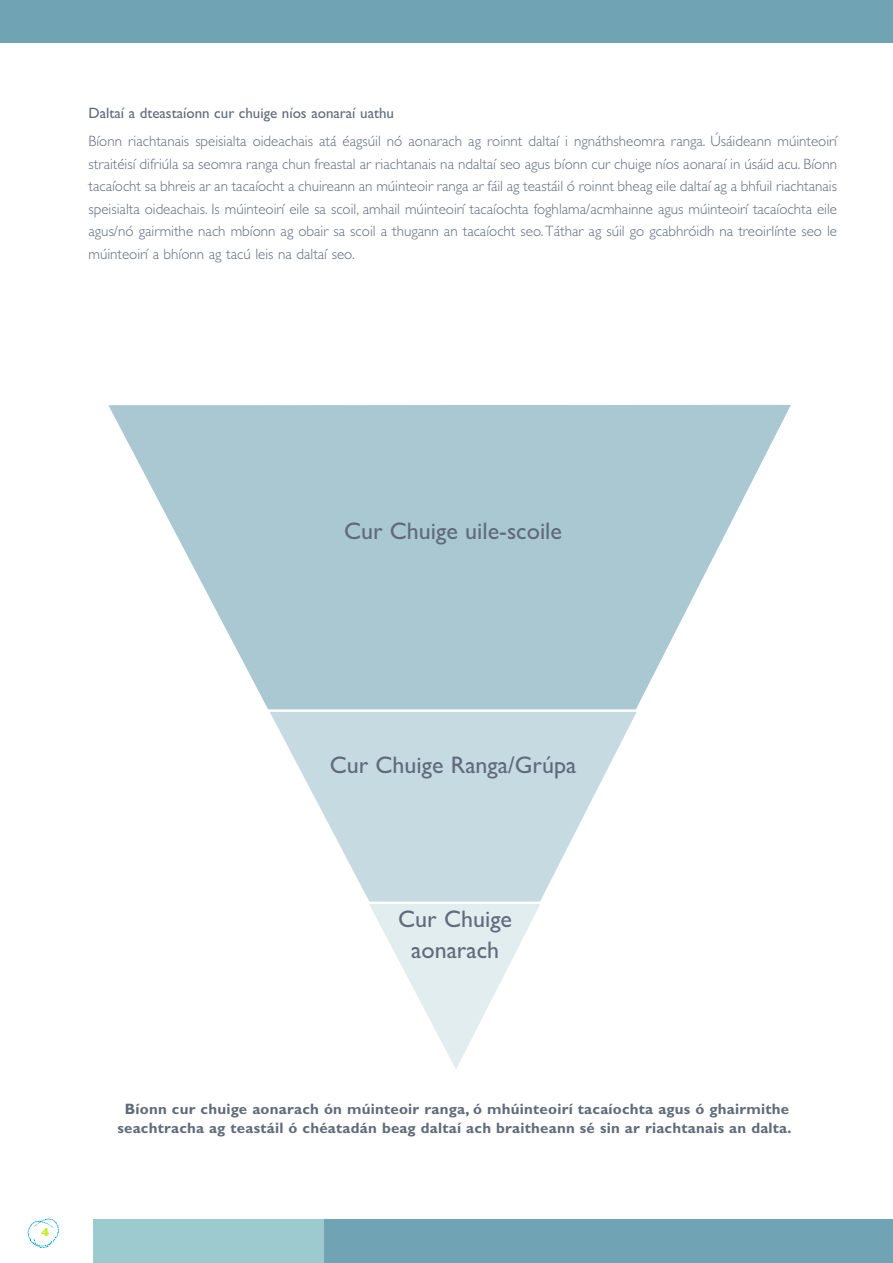
<style>
.page{position:relative;width:893px;height:1263px;background:#fff}
.page>*{position:absolute;margin:0;border:0;box-sizing:border-box;transform-origin:0 0}
.t1{font:24px/31px "Gill Sans TT";color:#606a7a;text-align:center}
.t2{font:15px/22.5px "Gill Sans Light TT";color:#606a7a;text-align:justify}
.t3{font:700 15px/18.3px "Gill Sans";letter-spacing:.015em;color:#606a7a;text-align:center}
.t4{font:15px "Gill Sans TT";color:#606a7a}
.t5{font:11.25px "Gill Sans Extra Bold Display";color:#c4eb37}
</style>
<div class="page">
<div style="left:0;top:0;width:893px;height:43px;background:#70a3b3"></div>
<svg style="left:28px;top:1218px;width:31px;height:30px"></svg>
<div style="left:94px;top:1219px;width:233px;height:44px;background:#9ccacf"></div>
<div style="left:324px;top:1219px;width:569px;height:44px;background:#70a3b3"></div>
<svg style="left:369px;top:904px;width:171px;height:165px"></svg>
<svg style="left:270px;top:712px;width:367px;height:190px;fill:#c6dae1"></svg>
<svg style="left:108px;top:405px;width:683px;height:304px;fill:#a9c8d1"></svg>
<p class="t4" style="left:88px;top:104px;width:307px">Daltaí a dteastaíonn cur chuige níos aonaraí uathu</p>
<p class="t2" style="left:88px;top:130px;width:750px">Bíonn riachtanais speisialta oideachais atá éagsúil nó aonarach ag roinnt daltaí i ngnáthsheomra ranga. Úsáideann múinteoirí straitéisí difriúla sa seomra ranga chun freastal ar riachtanais na ndaltaí seo agus bíonn cur chuige níos aonaraí in úsáid acu. Bíonn tacaíocht sa bhreis ar an tacaíocht a chuireann an múinteoir ranga ar fáil ag teastáil ó roinnt bheag eile daltaí ag a bhfuil riachtanais speisialta oideachais. Is múinteoirí eile sa scoil, amhail múinteoirí tacaíochta foghlama/acmhainne agus múinteoirí tacaíochta eile agus/nó gairmithe nach mbíonn ag obair sa scoil a thugann an tacaíocht seo.Táthar ag súil go gcabhróidh na treoirlínte seo le múinteoirí a bhíonn ag tacú leis na daltaí seo.</p>
<h1 class="t1" style="left:344px;top:515px;width:219px">Cur Chuige uile-scoile</h1>
<p class="t5" style="left:41px;top:1228px;width:10px">4</p>
<h1 class="t1" style="left:330px;top:750px;width:248px">Cur Chuige Ranga/Grúpa</h1>
<h1 class="t1" style="left:398px;top:903px;width:115px">Cur Chuige aonarach</h1>
<p class="t3" style="left:117px;top:1101px;width:676px">Bíonn cur chuige aonarach ón múinteoir ranga, ó mhúinteoirí tacaíochta agus ó ghairmithe seachtracha ag teastáil ó chéatadán beag daltaí ach braitheann sé sin ar riachtanais an dalta.</p>
</div>
